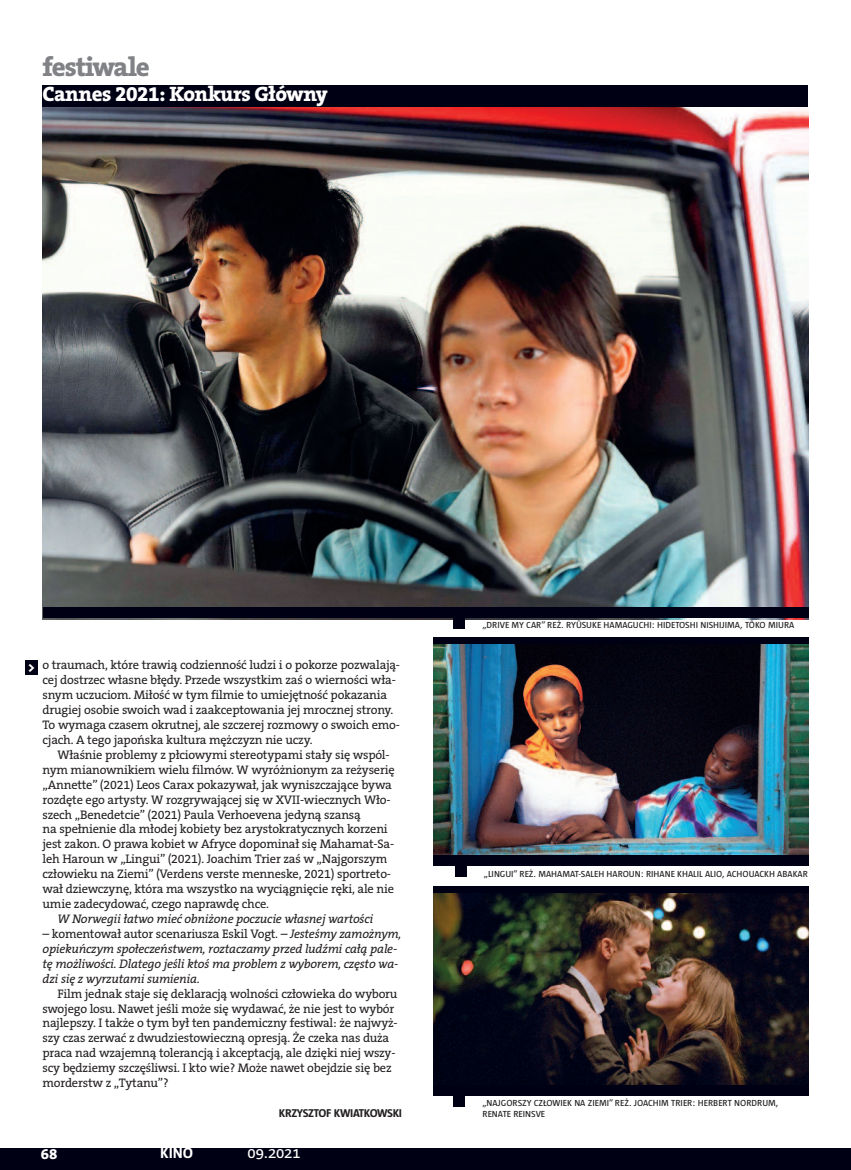
<style>
.page{position:relative;width:851px;height:1170px;background:#fff}
.page>*{position:absolute;margin:0;border:0;box-sizing:border-box;transform-origin:0 0}
.t1{font:800 27px "The Serif CE";letter-spacing:-.04em;color:#808285}
.t2{font:800 21px "The Serif CE";letter-spacing:-.03em;color:#fff}
.t3{font:15px "Tazzer Text East";letter-spacing:-.005em;color:#fff}
.t4{font:700 15px "Tazzer Text East";color:#fff}
.t5{font:800 15px "The Serif CE";color:#fff}
.t6{font:800 13.5px "The Serif CE";color:#fff}
.t7{font:12.45px "The Serif CE";letter-spacing:-.015em;color:#231f20}
.t8{font:italic 12.45px "The Serif CE";letter-spacing:-.015em;color:#231f20}
.t9{font:700 11.55px "Tazzer Text East";letter-spacing:-.03em;color:#231f20}
.t10{font:9px/10.5px "Tazzer Text East";color:#231f20}
.s1{font-style:italic}
.s2{font-style:normal}
</style>
<div class="page">
<div style="left:0;top:1148px;width:850px;height:21px;background:#000014"></div>
<img style="left:43px;top:106px;width:765px;height:513px">
<img style="left:433px;top:644px;width:375px;height:211px">
<img style="left:433px;top:892px;width:375px;height:193px">
<div style="left:43px;top:85px;width:765px;height:21px;background:#000014"></div>
<div style="left:433px;top:637px;width:375px;height:7px;background:#000014"></div>
<div style="left:433px;top:886px;width:375px;height:6px;background:#000014"></div>
<div style="left:43px;top:607px;width:765px;height:10px;background:#000014"></div>
<div style="left:453px;top:617px;width:11px;height:11px;background:#000014"></div>
<div style="left:433px;top:855px;width:375px;height:11px;background:#000014"></div>
<div style="left:454px;top:865px;width:12px;height:11px;background:#000014"></div>
<div style="left:433px;top:1085px;width:375px;height:10px;background:#000014"></div>
<div style="left:453px;top:1095px;width:11px;height:11px;background:#000014"></div>
<div style="left:25px;top:660px;width:13px;height:14px;background:#000014"></div>
<p class="t1" style="left:42px;top:53px;width:109px">festiwale</p>
<p class="t2" style="left:43px;top:83px;width:287px">Cannes 2021: Konkurs Główny</p>
<p class="t7" style="left:43px;top:658px;width:359px">o traumach, które trawią codzienność ludzi i o pokorze pozwalają-</p>
<p class="t7" style="left:43px;top:673px;width:355px">cej dostrzec własne błędy. Przede wszystkim zaś o wierności wła-</p>
<p class="t7" style="left:43px;top:688px;width:346px">snym uczuciom. Miłość w tym filmie to umiejętność pokazania</p>
<p class="t7" style="left:43px;top:703px;width:352px">drugiej osobie swoich wad i zaakceptowania jej mrocznej strony.</p>
<p class="t7" style="left:43px;top:718px;width:359px">To wymaga czasem okrutnej, ale szczerej rozmowy o swoich emo-</p>
<p class="t7" style="left:43px;top:733px;width:271px">cjach. A tego japońska kultura mężczyzn nie uczy.</p>
<p class="t7" style="left:57px;top:748px;width:333px">Właśnie problemy z płciowymi stereotypami stały się wspól-</p>
<p class="t7" style="left:43px;top:763px;width:354px">nym mianownikiem wielu filmów. W wyróżnionym za reżyserię</p>
<p class="t7" style="left:43px;top:778px;width:351px">„Annette” (2021) Leos Carax pokazywał, jak wyniszczające bywa</p>
<p class="t7" style="left:43px;top:793px;width:349px">rozdęte ego artysty. W rozgrywającej się w XVII-wiecznych Wło-</p>
<p class="t7" style="left:43px;top:807px;width:320px">szech „Benedetcie” (2021) Paula Verhoevena jedyną szansą</p>
<p class="t7" style="left:43px;top:822px;width:347px">na spełnienie dla młodej kobiety bez arystokratycznych korzeni</p>
<p class="t7" style="left:43px;top:837px;width:353px">jest zakon. O prawa kobiet w Afryce dopominał się Mahamat-Sa-</p>
<p class="t7" style="left:43px;top:852px;width:346px">leh Haroun w „Lingui” (2021). Joachim Trier zaś w „Najgorszym</p>
<p class="t7" style="left:43px;top:867px;width:350px">człowieku na Ziemi” (Verdens verste menneske, 2021) sportreto-</p>
<p class="t7" style="left:43px;top:882px;width:353px">wał dziewczynę, która ma wszystko na wyciągnięcie ręki, ale nie</p>
<p class="t7" style="left:43px;top:897px;width:228px">umie zadecydować, czego naprawdę chce.</p>
<p class="t8" style="left:57px;top:912px;width:317px">W Norwegii łatwo mieć obniżone poczucie własnej wartości</p>
<p class="t7" style="left:43px;top:927px;width:360px">– komentował autor scenariusza Eskil Vogt. – <span class="s1">Jesteśmy zamożnym,</span></p>
<p class="t8" style="left:43px;top:942px;width:356px">opiekuńczym społeczeństwem, roztaczamy przed ludźmi całą pale-</p>
<p class="t8" style="left:43px;top:957px;width:357px">tę możliwości. Dlatego jeśli ktoś ma problem z wyborem, często wa-</p>
<p class="t8" style="left:43px;top:972px;width:159px">dzi się z wyrzutami sumienia<span class="s2">.</span></p>
<p class="t7" style="left:57px;top:986px;width:341px">Film jednak staje się deklaracją wolności człowieka do wyboru</p>
<p class="t7" style="left:43px;top:1001px;width:353px">swojego losu. Nawet jeśli może się wydawać, że nie jest to wybór</p>
<p class="t7" style="left:43px;top:1016px;width:356px">najlepszy. I także o tym był ten pandemiczny festiwal: że najwyż-</p>
<p class="t7" style="left:43px;top:1031px;width:348px">szy czas zerwać z dwudziestowieczną opresją. Że czeka nas duża</p>
<p class="t7" style="left:43px;top:1046px;width:354px">praca nad wzajemną tolerancją i akceptacją, ale dzięki niej wszy-</p>
<p class="t7" style="left:43px;top:1061px;width:350px">scy będziemy szczęśliwsi. I kto wie? Może nawet obejdzie się bez</p>
<p class="t7" style="left:43px;top:1076px;width:127px">morderstw z „Tytanu”?</p>
<p class="t9" style="left:279px;top:1108px;width:125px">KRZYSZTOF KWIATKOWSKI</p>
<p class="t6" style="left:28px;top:660px;width:9px">&gt;</p>
<p class="t5" style="left:41px;top:1145px;width:18px">68</p>
<p class="t4" style="left:160px;top:1147px;width:34px">KINO</p>
<p class="t3" style="left:247px;top:1147px;width:55px">09.2021</p>
<p class="t10" style="left:482px;top:620px;width:313px">„DRIVE MY CAR” REŻ. RYÛSUKE HAMAGUCHI: HIDETOSHI NISHIJIMA, TÔKO MIURA</p>
<p class="t10" style="left:484px;top:869px;width:325px">„LINGUI” REŻ. MAHAMAT-SALEH HAROUN: RIHANE KHALIL ALIO, ACHOUACKH ABAKAR</p>
<p class="t10" style="left:482px;top:1098px;width:297px">„NAJGORSZY CZŁOWIEK NA ZIEMI” REŻ. JOACHIM TRIER: HERBERT NORDRUM,<br>RENATE REINSVE</p>
</div>
